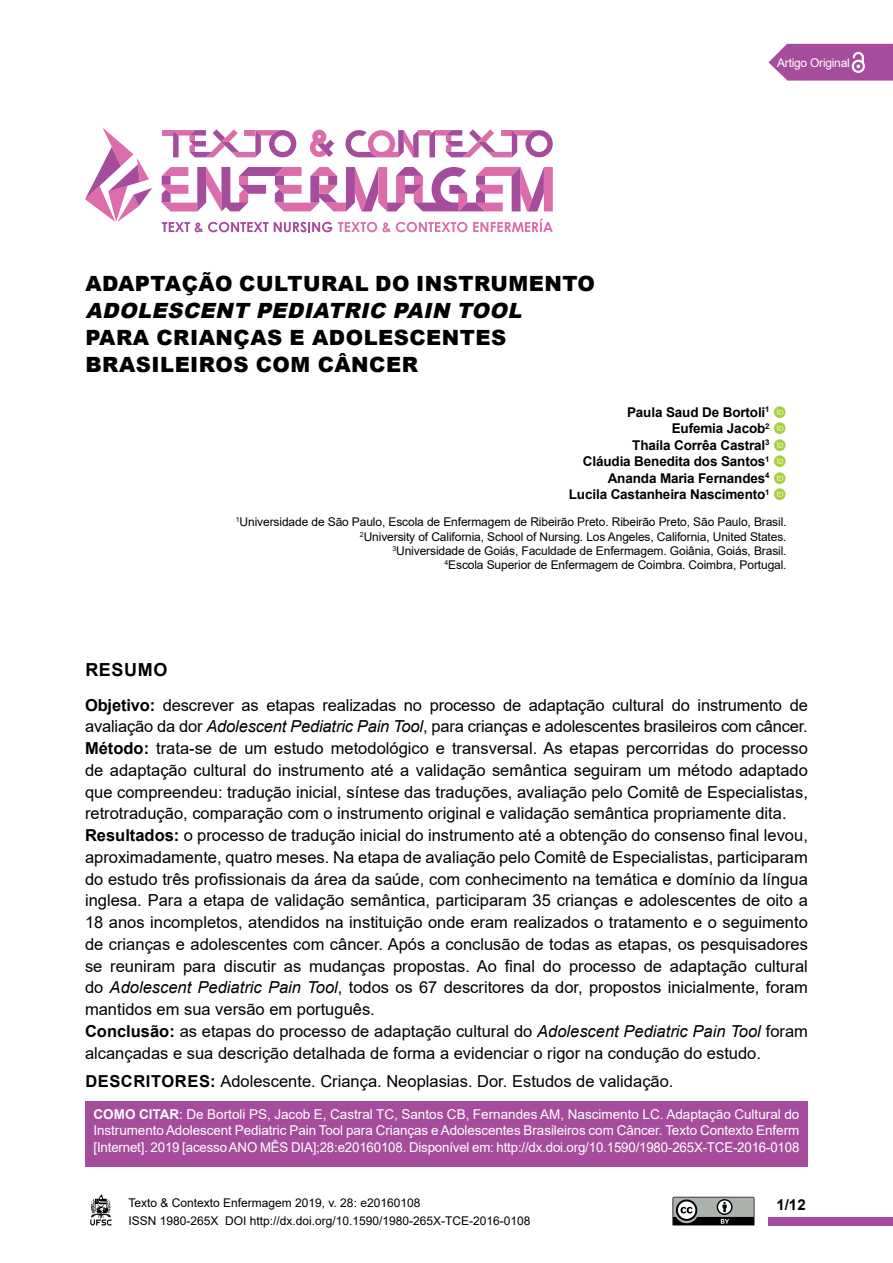
<style>
.page{position:relative;width:893px;height:1263px;background:#fff}
.page>*{position:absolute;margin:0;border:0;box-sizing:border-box;transform-origin:0 0}
.TITULO{font:900 21px/27px "Arial";letter-spacing:.025em;color:#000}
.ABSTRACT1{font:700 18px "Arial";letter-spacing:.035em;color:#000}
.ABSTRACT2{font:16.5px/21.8px "Arial";color:#000}
.DESCRITORES{font:16.5px "Arial";color:#000}
.t1{font:700 15px "Arial";color:#000}
.t2{font:13.5px/16.2px "Arial";letter-spacing:-.01em;color:#fff;text-align:justify}
.AUTOR{font:700 13.5px "Arial";letter-spacing:-.01em;color:#000}
.AFILIACAO{font:12px "Arial";letter-spacing:-.01em;color:#000}
.t3{font:12px "Arial";letter-spacing:-.02em;color:#fff}
.s1{font-style:italic}
.s2{font-weight:700}
</style>
<div class="page">
<div style="left:769px;top:1217px;width:124px;height:8px;background:#a54d9c"></div>
<svg style="left:90px;top:1194px;width:22px;height:31px"></svg>
<svg style="left:162px;top:167px;width:391px;height:45px"></svg>
<div style="left:162px;top:130px;width:11px;height:6px;background:#dd6daa"></div>
<svg style="left:173px;top:129px;width:123px;height:28px"></svg>
<svg style="left:310px;top:129px;width:243px;height:28px"></svg>
<svg style="left:162px;top:222px;width:106px;height:10px"></svg>
<svg style="left:274px;top:222px;width:58px;height:10px"></svg>
<svg style="left:338px;top:222px;width:129px;height:10px"></svg>
<svg style="left:473px;top:219px;width:80px;height:13px"></svg>
<svg style="left:85px;top:128px;width:67px;height:94px"></svg>
<svg style="left:768px;top:44px;width:125px;height:37px;background:#af61a7"></svg>
<svg style="left:672px;top:1197px;width:83px;height:29px;background:#777b78"></svg>
<div style="left:85px;top:1101px;width:723px;height:66px;background:#a54d9c"></div>
<p class="TITULO" style="left:85px;top:270px;width:511px">ADAPTAÇÃO CULTURAL DO INSTRUMENTO<br><span class="s1">ADOLESCENT PEDIATRIC PAIN TOOL<br></span>PARA CRIANÇAS E ADOLESCENTES<br>BRASILEIROS COM CÂNCER</p>
<p class="t3" style="left:777px;top:54px;width:74px">Artigo Original</p>
<p class="AUTOR" style="left:627px;top:402px;width:144px">Paula Saud De Bortoli<sup>1</sup></p>
<p class="AUTOR" style="left:672px;top:419px;width:99px">Eufemia Jacob<sup>2</sup></p>
<p class="AUTOR" style="left:632px;top:435px;width:139px">Thaíla Corrêa Castral<sup>3</sup></p>
<p class="AUTOR" style="left:583px;top:452px;width:188px">Cláudia Benedita dos Santos<sup>1</sup></p>
<p class="AUTOR" style="left:608px;top:468px;width:163px">Ananda Maria Fernandes<sup>4</sup></p>
<p class="AUTOR" style="left:569px;top:485px;width:202px">Lucila Castanheira Nascimento<sup>1</sup></p>
<p class="AFILIACAO" style="left:236px;top:514px;width:552px"><sup>1</sup>Universidade de São Paulo, Escola de Enfermagem de Ribeirão Preto. Ribeirão Preto, São Paulo, Brasil.</p>
<p class="AFILIACAO" style="left:360px;top:528px;width:428px"><sup>2</sup>University of California, School of Nursing. Los Angeles, California, United States.</p>
<p class="AFILIACAO" style="left:392px;top:543px;width:396px"><sup>3</sup>Universidade de Goiás, Faculdade de Enfermagem. Goiânia, Goiás, Brasil.</p>
<p class="AFILIACAO" style="left:444px;top:557px;width:344px"><sup>4</sup>Escola Superior de Enfermagem de Coimbra. Coimbra, Portugal.</p>
<p class="ABSTRACT1" style="left:85px;top:657px;width:84px">RESUMO</p>
<p class="ABSTRACT2" style="left:85px;top:694px;width:724px"><span class="s2">Objetivo:</span> descrever as etapas realizadas no processo de adaptação cultural do instrumento de avaliação da dor <span class="s1">Adolescent Pediatric Pain Tool</span>, para crianças e adolescentes brasileiros com câncer.</p>
<p class="ABSTRACT2" style="left:85px;top:737px;width:724px;text-align:justify"><span class="s2">Método:</span> trata-se de um estudo metodológico e transversal. As etapas percorridas do processo de adaptação cultural do instrumento até a validação semântica seguiram um método adaptado que compreendeu: tradução inicial, síntese das traduções, avaliação pelo Comitê de Especialistas, retrotradução, comparação com o instrumento original e validação semântica propriamente dita.</p>
<p class="ABSTRACT2" style="left:85px;top:824px;width:724px;text-align:justify"><span class="s2">Resultados:</span> o processo de tradução inicial do instrumento até a obtenção do consenso final levou, aproximadamente, quatro meses. Na etapa de avaliação pelo Comitê de Especialistas, participaram do estudo três profissionais da área da saúde, com conhecimento na temática e domínio da língua inglesa. Para a etapa de validação semântica, participaram 35 crianças e adolescentes de oito a 18 anos incompletos, atendidos na instituição onde eram realizados o tratamento e o seguimento de crianças e adolescentes com câncer. Após a conclusão de todas as etapas, os pesquisadores se reuniram para discutir as mudanças propostas. Ao final do processo de adaptação cultural do <span class="s1">Adolescent Pediatric Pain Tool</span>, todos os 67 descritores da dor, propostos inicialmente, foram mantidos em sua versão em português.</p>
<p class="ABSTRACT2" style="left:85px;top:1020px;width:724px"><span class="s2">Conclusão:</span> as etapas do processo de adaptação cultural do <span class="s1">Adolescent Pediatric Pain Tool</span> foram alcançadas e sua descrição detalhada de forma a evidenciar o rigor na condução do estudo.</p>
<p class="DESCRITORES" style="left:85px;top:1069px;width:590px"><span class="s2">DESCRITORES:</span> Adolescente. Criança. Neoplasias. Dor. Estudos de validação.</p>
<p class="t2" style="left:94px;top:1106px;width:707px"><span class="s2">COMO CITAR</span>: De Bortoli PS, Jacob E, Castral TC, Santos CB, Fernandes AM, Nascimento LC. Adaptação Cultural do Instrumento Adolescent Pediatric Pain Tool para Crianças e Adolescentes Brasileiros com Câncer. Texto Contexto Enferm [Internet]. 2019 [acesso ANO MÊS DIA];28:e20160108. Disponível em: http://dx.doi.org/10.1590/1980-265X-TCE-2016-0108</p>
<p class="AFILIACAO" style="left:128px;top:1195px;width:293px">Texto &amp; Contexto Enfermagem 2019, v. 28: e20160108</p>
<p class="AFILIACAO" style="left:128px;top:1213px;width:404px">ISSN 1980-265X DOI http://dx.doi.org/10.1590/1980-265X-TCE-2016-0108</p>
<p class="t1" style="left:776px;top:1194px;width:31px">1/12</p>
</div>
